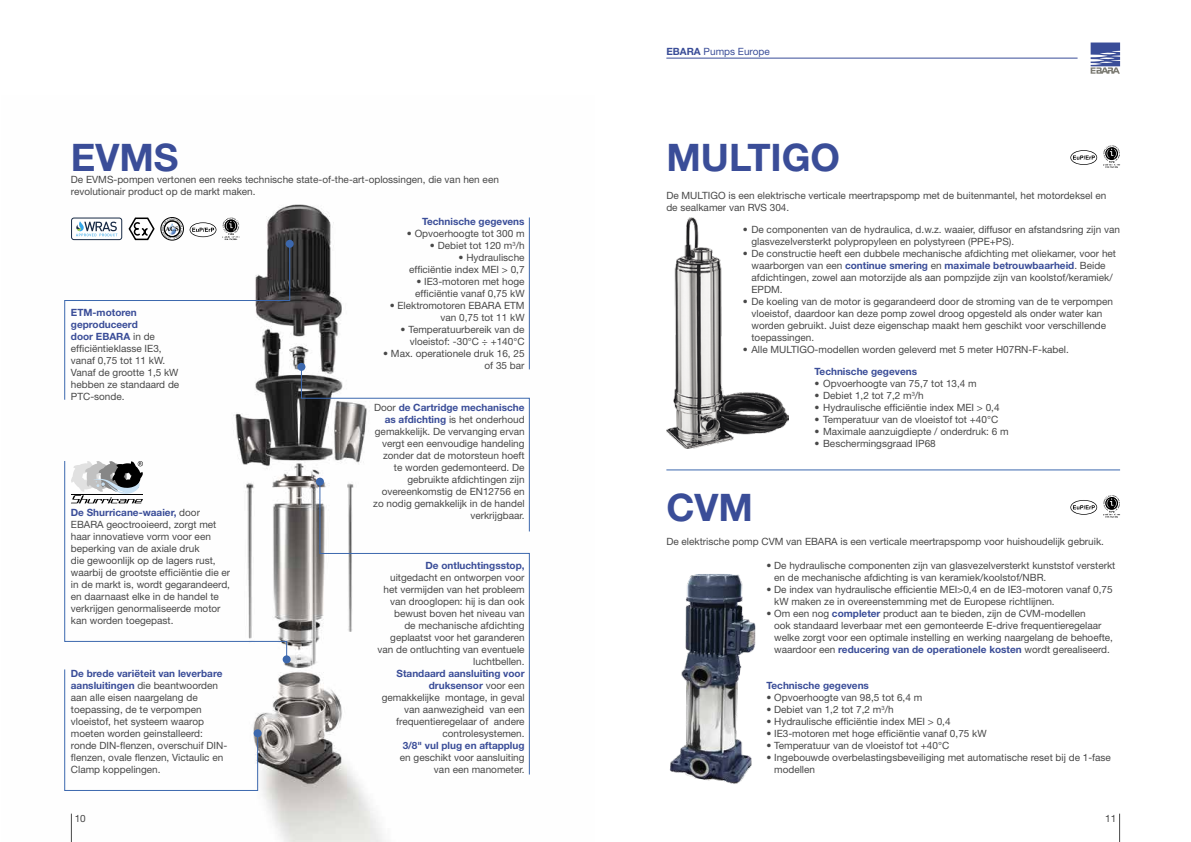
<style>
.page{position:relative;width:1191px;height:842px;background:#fff}
.page>*{position:absolute;margin:0;border:0;box-sizing:border-box;transform-origin:0 0}
.t1{font:700 38px "Helvetica Neue";color:#3a4d98}
.t2{font:10px/12px "Helvetica Neue";color:#484848}
.t3{font:700 10px "Helvetica Neue";color:#3a4d98}
.t4{font:10px "Helvetica Neue";color:#3a4d98}
.t5{font:700 6.7px "Times New Roman";color:#000}
.s1{font-weight:700}
.s2{font-weight:700;color:#3a4d98}
</style>
<div class="page">
<svg style="left:1119px;top:814px;width:1px;height:28px"></svg>
<svg style="left:1090px;top:43px;width:30px;height:31px"></svg>
<hr style="left:666px;top:58px;width:411px;height:1px;background:#3a4d98">
<img style="left:70px;top:204px;width:459px;height:638px">
<svg style="left:64px;top:668px;width:195px;height:123px"></svg>
<div style="left:254px;top:729px;width:8px;height:8px;background:#3c68ae;border-radius:50%"></div>
<svg style="left:64px;top:460px;width:224px;height:200px"></svg>
<div style="left:283px;top:655px;width:8px;height:8px;background:#3c68ae;border-radius:50%"></div>
<svg style="left:286px;top:240px;width:8px;height:8px"></svg>
<svg style="left:300px;top:366px;width:230px;height:166px"></svg>
<div style="left:297px;top:363px;width:8px;height:8px;background:#3c68ae;border-radius:50%"></div>
<svg style="left:319px;top:481px;width:211px;height:294px"></svg>
<div style="left:316px;top:478px;width:8px;height:8px;background:#3c68ae;border-radius:50%"></div>
<hr style="left:529px;top:217px;width:1px;height:152px;background:#3c68ae">
<hr style="left:666px;top:469px;width:454px;height:1px;background:#3c68ae">
<img style="left:666px;top:218px;width:122px;height:230px">
<img style="left:669px;top:574px;width:84px;height:210px">
<svg style="left:1103px;top:145px;width:17px;height:23px"></svg>
<svg style="left:1103px;top:495px;width:17px;height:23px"></svg>
<svg style="left:1070px;top:150px;width:27px;height:15px"></svg>
<svg style="left:1070px;top:500px;width:27px;height:15px"></svg>
<svg style="left:71px;top:814px;width:1px;height:28px"></svg>
<svg style="left:64px;top:217px;width:227px;height:184px"></svg>
<h1 class="t1" style="left:71px;top:134px;width:109px">EVMS</h1>
<p class="t2" style="left:71px;top:174px;width:429px">De EVMS-pompen vertonen een reeks technische state-of-the-art-oplossingen, die van hen een revolutionair product op de markt maken.</p>
<p class="t4" style="left:666px;top:46px;width:105px"><span class="s1">EBARA</span> Pumps Europe</p>
<h1 class="t1" style="left:666px;top:134px;width:175px">MULTIGO</h1>
<p class="t2" style="left:666px;top:189px;width:441px">De MULTIGO is een elektrische verticale meertrapspomp met de buitenmantel, het motordeksel en de sealkamer van RVS 304.</p>
<p class="t3" style="left:422px;top:216px;width:104px">Technische gegevens</p>
<p class="t2" style="left:407px;top:228px;width:119px">• Opvoerhoogte tot 300 m</p>
<p class="t2" style="left:430px;top:240px;width:96px">• Debiet tot 120 m<sup>3</sup>/h</p>
<p class="t2" style="left:409px;top:252px;width:117px;text-align:right">• Hydraulische<br>efficiëntie index MEI &gt; 0,7</p>
<p class="t2" style="left:415px;top:276px;width:111px">• IE3-motoren met hoge efficiëntie vanaf 0,75 kW</p>
<p class="t2" style="left:390px;top:300px;width:136px;text-align:right">• Elektromotoren EBARA ETM van 0,75 tot 11 kW</p>
<p class="t2" style="left:400px;top:324px;width:125px;text-align:right">• Temperatuurbereik van de vloeistof: -30°C ÷ +140°C</p>
<p class="t2" style="left:383px;top:348px;width:143px;text-align:right">• Max. operationele druk 16, 25 of 35 bar</p>
<p class="t5" style="left:165px;top:224px;width:15px">ACS</p>
<p class="t2" style="left:751px;top:223px;width:370px;text-indent:-8px">• De componenten van de hydraulica, d.w.z. waaier, diffusor en afstandsring zijn van glasvezelversterkt polypropyleen en polystyreen (PPE+PS).</p>
<p class="t2" style="left:751px;top:247px;width:366px;text-indent:-8px">• De constructie heeft een dubbele mechanische afdichting met oliekamer, voor het waarborgen van een <span class="s2">continue smering</span> en <span class="s2">maximale betrouwbaarheid</span>. Beide afdichtingen, zowel aan motorzijde als aan pompzijde zijn van koolstof/keramiek/ EPDM.</p>
<p class="t2" style="left:751px;top:295px;width:363px;text-indent:-8px">• De koeling van de motor is gegarandeerd door de stroming van de te verpompen vloeistof, daardoor kan deze pomp zowel droog opgesteld als onder water kan worden gebruikt. Juist deze eigenschap maakt hem geschikt voor verschillende toepassingen.</p>
<p class="t2" style="left:743px;top:343px;width:327px">• Alle MULTIGO-modellen worden geleverd met 5 meter H07RN-F-kabel.</p>
<p class="t2" style="left:71px;top:306px;width:110px"><span class="s2">ETM-motoren geproduceerd<br>door EBARA</span> in de efficiëntieklasse IE3, vanaf 0,75 tot 11 kW.<br>Vanaf de grootte 1,5 kW hebben ze standaard de<br>PTC-sonde.</p>
<p class="t3" style="left:814px;top:365px;width:104px">Technische gegevens</p>
<p class="t2" style="left:814px;top:377px;width:164px">• Opvoerhoogte van 75,7 tot 13,4 m</p>
<p class="t2" style="left:814px;top:389px;width:111px">• Debiet 1,2 tot 7,2 m<sup>3</sup>/h</p>
<p class="t2" style="left:814px;top:401px;width:186px">• Hydraulische efficiëntie index MEI &gt; 0,4</p>
<p class="t2" style="left:814px;top:413px;width:185px">• Temperatuur van de vloeistof tot +40°C</p>
<p class="t2" style="left:814px;top:425px;width:195px">• Maximale aanzuigdiepte / onderdruk: 6 m</p>
<p class="t2" style="left:814px;top:437px;width:123px">• Beschermingsgraad IP68</p>
<p class="t2" style="left:373px;top:402px;width:153px;text-align:right">Door <span class="s2">de Cartridge mechanische as afdichting</span> is het onderhoud gemakkelijk. De vervanging ervan vergt een eenvoudige handeling zonder dat de motorsteun hoeft te worden gedemonteerd. De gebruikte afdichtingen zijn overeenkomstig de EN12756 en zo nodig gemakkelijk in de handel verkrijgbaar.</p>
<h1 class="t1" style="left:666px;top:484px;width:88px">CVM</h1>
<p class="t2" style="left:71px;top:507px;width:161px"><span class="s2">De Shurricane-waaier,</span> door<br>EBARA geoctrooieerd, zorgt met haar innovatieve vorm voor een beperking van de axiale druk<br>die gewoonlijk op de lagers rust, waarbij de grootste efficiëntie die er in de markt is, wordt gegarandeerd, en daarnaast elke in de handel te verkrijgen genormaliseerde motor kan worden toegepast.</p>
<p class="t2" style="left:666px;top:535px;width:439px">De elektrische pomp CVM van EBARA is een verticale meertrapspomp voor huishoudelijk gebruik.</p>
<p class="t2" style="left:774px;top:559px;width:343px;text-indent:-8px">• De hydraulische componenten zijn van glasvezelversterkt kunststof versterkt en de mechanische afdichting is van keramiek/koolstof/NBR.</p>
<p class="t2" style="left:774px;top:583px;width:340px;text-indent:-8px">• De index van hydraulische efficientie MEI&gt;0,4 en de IE3-motoren vanaf 0,75 kW maken ze in overeenstemming met de Europese richtlijnen.</p>
<p class="t2" style="left:774px;top:607px;width:340px;text-indent:-8px">• Om een nog <span class="s2">completer</span> product aan te bieden, zijn de CVM-modellen<br>ook standaard leverbaar met een gemonteerde E-drive frequentieregelaar welke zorgt voor een optimale instelling en werking naargelang de behoefte, waardoor een <span class="s2">reducering van de operationele kosten</span> wordt gerealiseerd.</p>
<p class="t3" style="left:766px;top:679px;width:104px">Technische gegevens</p>
<p class="t2" style="left:766px;top:691px;width:157px">• Opvoerhoogte van 98,5 tot 6,4 m</p>
<p class="t2" style="left:766px;top:703px;width:129px">• Debiet van 1,2 tot 7,2 m<sup>3</sup>/h</p>
<p class="t2" style="left:766px;top:715px;width:185px">• Hydraulische efficiëntie index MEI &gt; 0,4</p>
<p class="t2" style="left:766px;top:727px;width:222px">• IE3-motoren met hoge efficiëntie vanaf 0,75 kW</p>
<p class="t2" style="left:766px;top:739px;width:184px">• Temperatuur van de vloeistof tot +40°C</p>
<p class="t2" style="left:774px;top:751px;width:338px;text-indent:-8px">• Ingebouwde overbelastingsbeveiliging met automatische reset bij de 1-fase modellen</p>
<p class="t3" style="left:425px;top:559px;width:101px">De ontluchtingsstop,</p>
<p class="t2" style="left:377px;top:571px;width:149px;text-align:right">uitgedacht en ontworpen voor het vermijden van het probleem van drooglopen: hij is dan ook bewust boven het niveau van<br>de mechanische afdichting geplaatst voor het garanderen van de ontluchting van eventuele luchtbellen.</p>
<p class="t2" style="left:382px;top:667px;width:144px;text-align:right"><span class="s2">Standaard aansluiting voor druksensor</span> voor een gemakkelijke montage, in geval van aanwezigheid van een frequentieregelaar of andere controlesystemen.</p>
<p class="t3" style="left:403px;top:739px;width:123px">3/8" vul plug en aftapplug</p>
<p class="t2" style="left:400px;top:751px;width:126px;text-align:right">en geschikt voor aansluiting van een manometer.</p>
<p class="t2" style="left:71px;top:667px;width:158px"><span class="s2">De brede variëteit van leverbare aansluitingen</span> die beantwoorden aan alle eisen naargelang de toepassing, de te verpompen vloeistof, het systeem waarop moeten worden geinstalleerd: ronde DIN-flenzen, overschuif DIN&shy;flenzen, ovale flenzen, Victaulic en<br>Clamp koppelingen.</p>
<p class="t2" style="left:75px;top:812px;width:13px">10</p>
<p class="t2" style="left:1105px;top:812px;width:13px">11</p>
</div>
